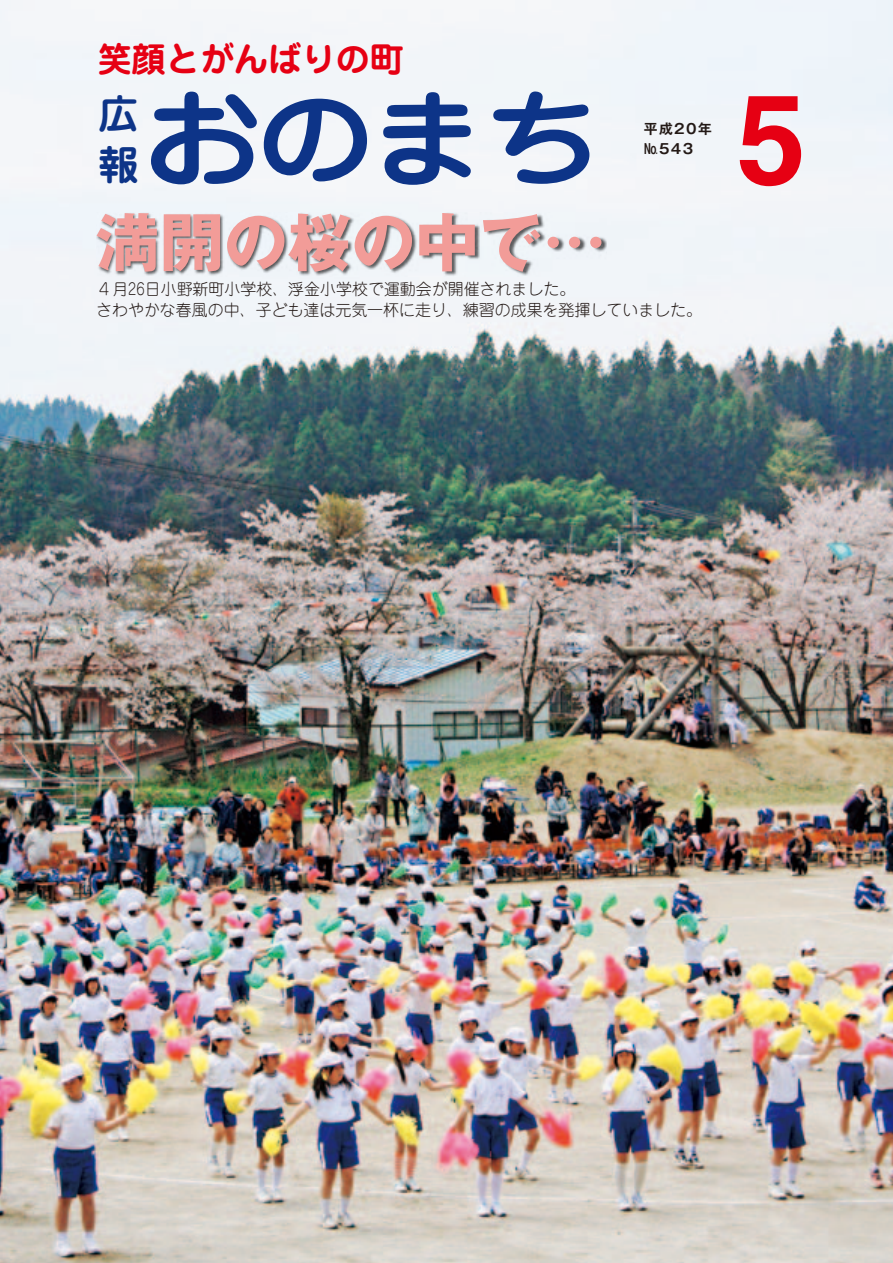
<style>
.page{position:relative;width:893px;height:1263px;background:#fff}
.page>*{position:absolute;margin:0;border:0;box-sizing:border-box;transform-origin:0 0}
.t1{font:700 125.4px "Helvetica";color:#e60013}
.t2{font:108.15px "Jun 34 Pro Medium 90 pv RKSJ H";color:#0d3488;scale:1.15 1}
.t3{font:63.75px "Gothic MB101 Pr 5 Bold 90 pv RKSJ H";color:#f29c98}
.t4{font:40.35px/50.6px "Jun 501 Pro Bold 90 pv RKSJ H";color:#0d3488}
.t5{font:34.05px "Jun 501 Pro Bold 90 pv RKSJ H";color:#e60013}
.t6{font:15.9px/21.3px "Jun 101 Pro Light 90 pv RKSJ H";color:#231916}
.t7{font:13.8px/19.2px "Gothic MB101 Pr 5 De Bold 90 pv RKSJ H";letter-spacing:.1em;color:#231916}
</style>
<div class="page">
<img style="left:0;top:0;width:893px;height:1262px">
<img style="left:97px;top:212px;width:509px;height:64px">
<h3 class="t5" style="left:98px;top:47px;width:308px">笑顔とがんばりの町</h3>
<h3 class="t4" style="left:98px;top:94px;width:41px">広報</h3>
<h2 class="t2" style="left:140px;top:99px;width:405px">おのまち</h2>
<h3 class="t3" style="left:96px;top:219px;width:512px">満開の桜の中で…</h3>
<p class="t7" style="left:644px;top:121px;width:69px">平成20年№543</p>
<p class="t6" style="left:96px;top:280px;width:607px">４月26日小野新町小学校、浮金小学校で運動会が開催されました。<br>さわやかな春風の中、子ども達は元気一杯に走り、練習の成果を発揮していました。</p>
<h1 class="t1" style="left:736px;top:94px;width:71px">5</h1>
</div>
